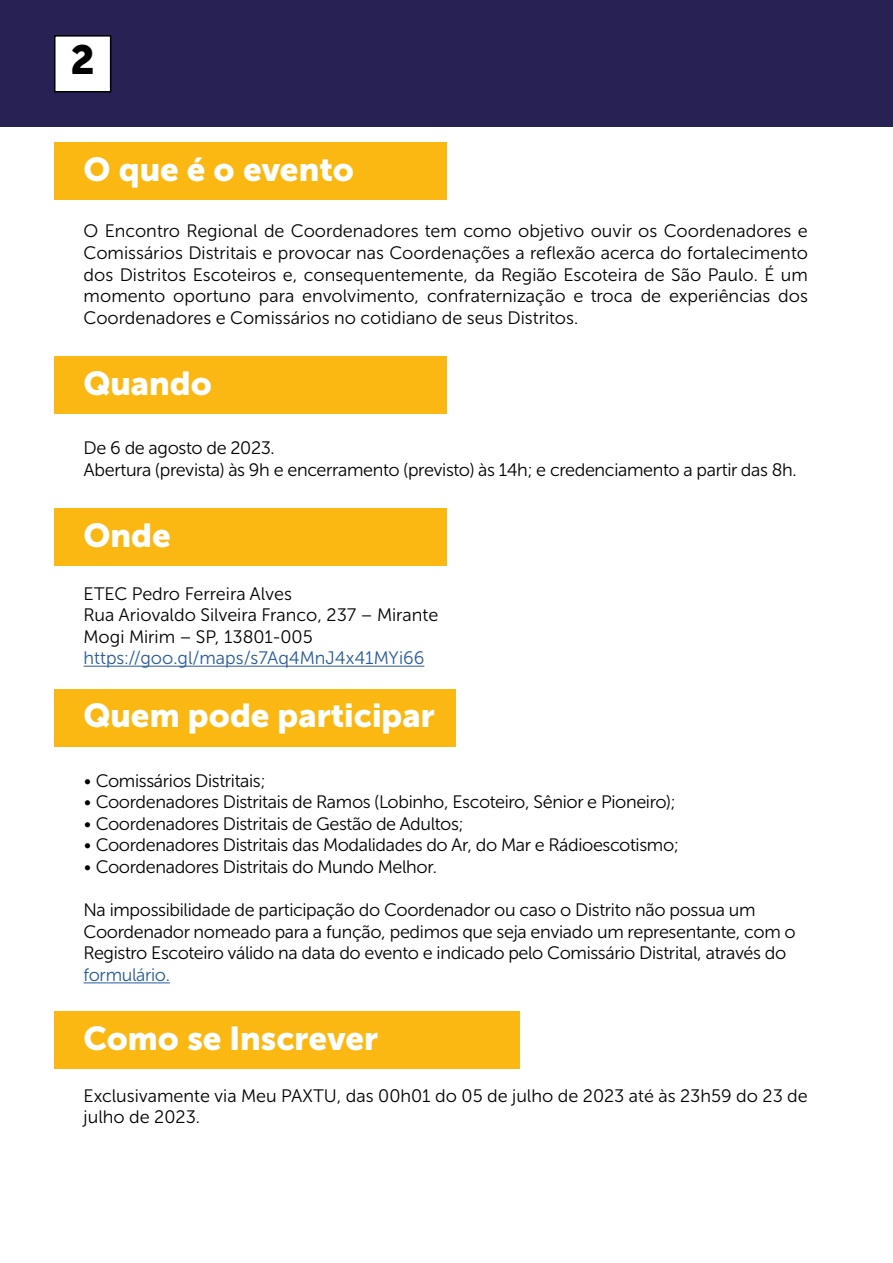
<style>
.page{position:relative;width:893px;height:1263px;background:#fff}
.page>*{position:absolute;margin:0;border:0;box-sizing:border-box;transform-origin:0 0}
.t1{font:40.5px "Museo Sans Cyrl 900";color:#000}
.t2{font:33px "Museo Sans Cyrl 900";color:#fff}
.t3{font:18px/21.6px "Museo Sans Cyrl 300";letter-spacing:-.02em;color:#000}
.t4{font:18px/21.6px "Museo Sans Cyrl 300";color:#000}
.t5{font:18px "Museo Sans Cyrl 300";color:#275b9b}
.t6{font:18px "Museo Sans Cyrl 300";letter-spacing:-.02em;color:#275b9b}
</style>
<div class="page">
<div style="left:0;top:0;width:893px;height:127px;background:#272253"></div>
<div style="left:55px;top:36px;width:56px;height:56px;background:#fff"></div>
<div style="left:54px;top:35px;width:57px;height:57px;border:2px solid #000"></div>
<div style="left:54px;top:142px;width:392px;height:58px;background:#fbb812"></div>
<div style="left:54px;top:356px;width:392px;height:58px;background:#fbb812"></div>
<div style="left:54px;top:508px;width:392px;height:58px;background:#fbb812"></div>
<hr style="left:84px;top:666px;width:340px;height:1px;background:#275b9b">
<div style="left:54px;top:689px;width:402px;height:57px;background:#fbb812"></div>
<hr style="left:84px;top:982px;width:86px;height:1px;background:#275b9b">
<div style="left:54px;top:1011px;width:465px;height:58px;background:#fbb812"></div>
<h1 class="t1" style="left:71px;top:37px;width:26px">2</h1>
<h2 class="t2" style="left:84px;top:151px;width:272px">O que é o evento</h2>
<p class="t3" style="left:84px;top:221px;width:726px;text-align:justify">O Encontro Regional de Coordenadores tem como objetivo ouvir os Coordenadores e Comissários Distritais e provocar nas Coordenações a reflexão acerca do fortalecimento dos Distritos Escoteiros e, consequentemente, da Região Escoteira de São Paulo. É um momento oportuno para envolvimento, confraternização e troca de experiências dos Coordenadores e Comissários no cotidiano de seus Distritos.</p>
<h2 class="t2" style="left:84px;top:365px;width:130px">Quando</h2>
<p class="t3" style="left:84px;top:438px;width:714px">De 6 de agosto de 2023.<br>Abertura (prevista) às 9h e encerramento (previsto) às 14h; e credenciamento a partir das 8h.</p>
<h2 class="t2" style="left:84px;top:517px;width:89px">Onde</h2>
<p class="t4" style="left:84px;top:583px;width:356px">ETEC Pedro Ferreira Alves<br>Rua Ariovaldo Silveira Franco, 237 – Mirante<br>Mogi Mirim – SP, 13801-005</p>
<p class="t5" style="left:84px;top:648px;width:342px">https://goo.gl/maps/s7Aq4MnJ4x41MYi66</p>
<h2 class="t2" style="left:84px;top:697px;width:353px">Quem pode participar</h2>
<p class="t3" style="left:84px;top:770px;width:183px">• Comissários Distritais;</p>
<p class="t3" style="left:84px;top:791px;width:593px">• Coordenadores Distritais de Ramos (Lobinho, Escoteiro, Sênior e Pioneiro);</p>
<p class="t3" style="left:84px;top:813px;width:382px">• Coordenadores Distritais de Gestão de Adultos;</p>
<p class="t3" style="left:84px;top:835px;width:597px">• Coordenadores Distritais das Modalidades do Ar, do Mar e Rádioescotismo;</p>
<p class="t3" style="left:84px;top:856px;width:355px">• Coordenadores Distritais do Mundo Melhor.</p>
<p class="t3" style="left:84px;top:899px;width:714px">Na impossibilidade de participação do Coordenador ou caso o Distrito não possua um<br>Coordenador nomeado para a função, pedimos que seja enviado um representante, com o<br>Registro Escoteiro válido na data do evento e indicado pelo Comissário Distrital, através do</p>
<p class="t6" style="left:84px;top:965px;width:88px">formulário.</p>
<h2 class="t2" style="left:84px;top:1020px;width:296px">Como se Inscrever</h2>
<p class="t4" style="left:84px;top:1085px;width:726px">Exclusivamente via Meu PAXTU, das 00h01 do 05 de julho de 2023 até às 23h59 do 23 de julho de 2023.</p>
</div>
